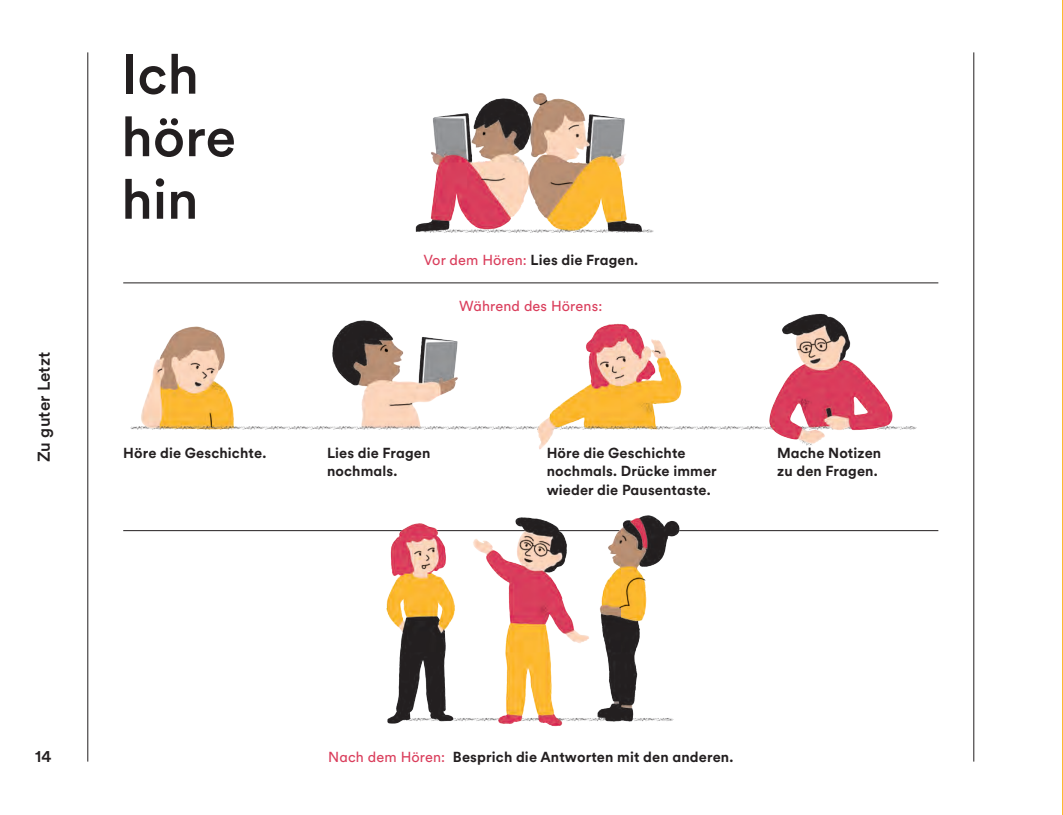
<style>
.page{position:relative;width:1063px;height:815px;background:#fff}
.page>*{position:absolute;margin:0;border:0;box-sizing:border-box;transform-origin:0 0}
.t1{font:500 55px/62.5px "Circular XX";color:#231f20}
.t2{font:500 16.88px "Circular XX";letter-spacing:.01em;color:#231f20}
.t3{font:700 14.38px/18.6px "Circular XX";letter-spacing:.01em;color:#231f20}
.t4{font:14.38px "Circular XX";letter-spacing:.01em;color:#da3e5c}
.s1{font-weight:400;color:#da3e5c}
</style>
<div class="page">
<hr style="left:1062px;top:0;width:1px;height:814px;background:#fdb931">
<hr style="left:87px;top:52px;width:1px;height:709px;background:#231f20">
<hr style="left:973px;top:52px;width:1px;height:709px;background:#231f20">
<hr style="left:123px;top:282px;width:815px;height:1px;background:#231f20">
<img style="left:87px;top:305px;width:888px;height:195px">
<img style="left:87px;top:500px;width:888px;height:262px">
<img style="left:87px;top:52px;width:888px;height:208px">
<p class="t2" style="left:32px;top:462px;width:112px;rotate:-90deg">Zu guter Letzt</p>
<h1 class="t1" style="left:121px;top:41px;width:116px">Ich höre hin</h1>
<p class="t3" style="left:423px;top:250px;width:216px"><span class="s1">Vor dem Hören:</span> Lies die Fragen.</p>
<p class="t4" style="left:459px;top:296px;width:145px">Während des Hörens:</p>
<p class="t3" style="left:123px;top:442px;width:145px">Höre die Geschichte.</p>
<p class="t3" style="left:327px;top:442px;width:105px">Lies die Fragen nochmals.</p>
<p class="t3" style="left:547px;top:442px;width:172px">Höre die Geschichte nochmals. Drücke immer wieder die Pausentaste.</p>
<p class="t3" style="left:777px;top:442px;width:106px">Mache Notizen zu den Fragen.</p>
<p class="t2" style="left:35px;top:744px;width:18px">14</p>
<p class="t3" style="left:328px;top:746px;width:407px"><span class="s1">Nach dem Hören:</span> Besprich die Antworten mit den anderen.</p>
</div>
